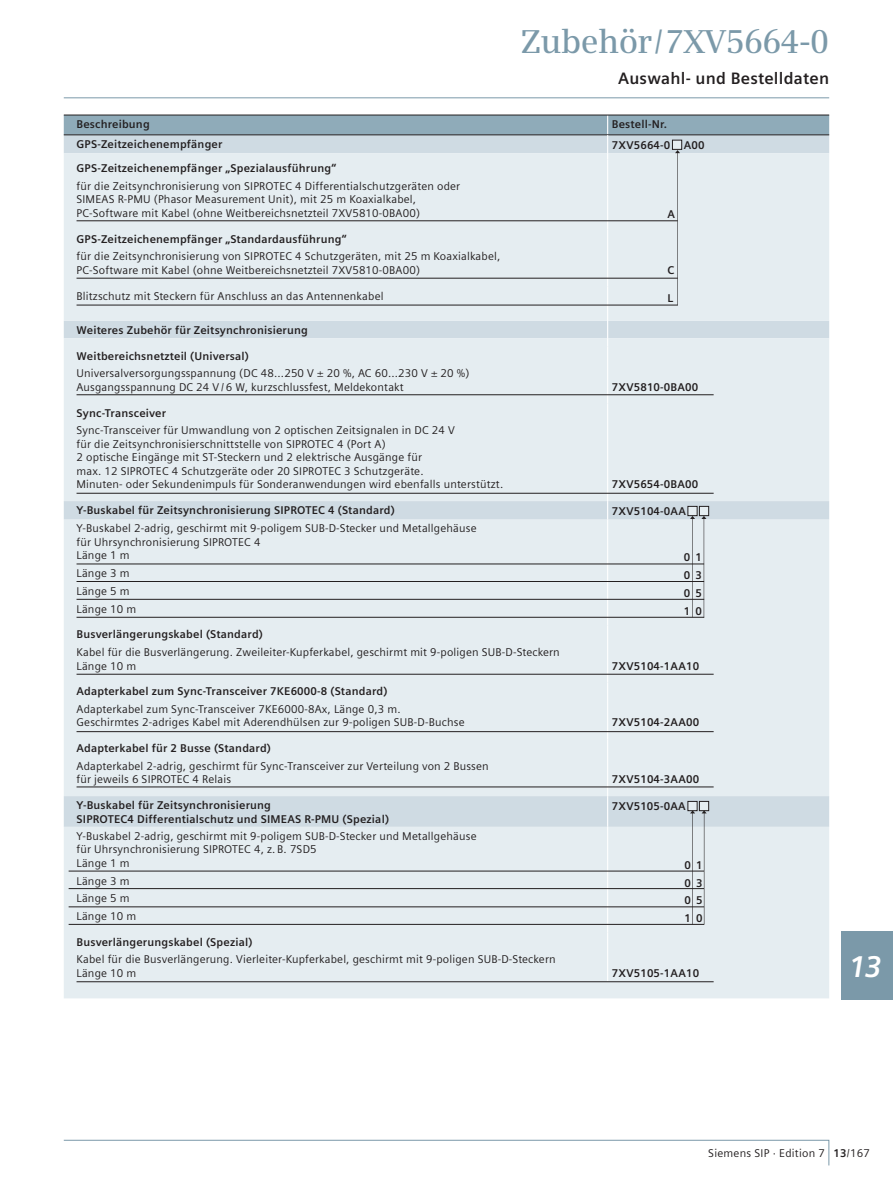
<style>
.page{position:relative;width:893px;height:1191px;background:#fff}
.page>*{position:absolute;margin:0;border:0;box-sizing:border-box;transform-origin:0 0}
.t1{font:600 33px "Siemens Serif";letter-spacing:-.02em;color:#7b99a9}
.t2{font:italic 700 30px "Siemens Sans";color:#fff}
.t3{font:700 16.5px "Siemens Sans";letter-spacing:.015em;color:#231f20}
.t4{font:11.25px/17.7px "Siemens Sans";letter-spacing:.015em;color:#231f20}
.t5{font:700 11.25px/17.9px "Siemens Sans";letter-spacing:.015em;color:#231f20;text-align:justify}
.s1{font-weight:700}
</style>
<div class="page">
<hr style="left:64px;top:97px;width:765px;height:1px;background:#7b99a9">
<svg style="left:63px;top:1139px;width:766px;height:27px"></svg>
<div style="left:64px;top:305px;width:765px;height:693px;background:#e5edf1"></div>
<svg style="left:64px;top:501px;width:765px;height:325px;background:#e0e9ed"></svg>
<svg style="left:607px;top:321px;width:1px;height:25px"></svg>
<hr style="left:607px;top:287px;width:1px;height:34px;background:#fff">
<hr style="left:607px;top:346px;width:1px;height:57px;background:#fff">
<hr style="left:607px;top:403px;width:1px;height:98px;background:#fff">
<svg style="left:607px;top:501px;width:1px;height:18px"></svg>
<hr style="left:607px;top:519px;width:1px;height:106px;background:#fff">
<hr style="left:607px;top:625px;width:1px;height:57px;background:#fff">
<hr style="left:607px;top:682px;width:1px;height:57px;background:#fff">
<hr style="left:607px;top:739px;width:1px;height:57px;background:#fff">
<hr style="left:607px;top:796px;width:1px;height:30px;background:#fff">
<hr style="left:607px;top:826px;width:1px;height:106px;background:#fff">
<hr style="left:607px;top:932px;width:1px;height:49px;background:#fff">
<div style="left:688px;top:506px;width:9px;height:9px;background:#e5edf1"></div>
<div style="left:688px;top:506px;width:9px;height:10px;border:1px solid #231f20"></div>
<div style="left:699px;top:506px;width:10px;height:9px;background:#e5edf1"></div>
<div style="left:699px;top:506px;width:10px;height:10px;border:1px solid #231f20"></div>
<div style="left:688px;top:801px;width:9px;height:9px;background:#e5edf1"></div>
<div style="left:688px;top:801px;width:9px;height:10px;border:1px solid #231f20"></div>
<div style="left:699px;top:801px;width:10px;height:9px;background:#e5edf1"></div>
<div style="left:699px;top:801px;width:10px;height:10px;border:1px solid #231f20"></div>
<hr style="left:77px;top:563px;width:627px;height:1px;background:#231f20">
<hr style="left:69px;top:870px;width:635px;height:1px;background:#231f20">
<hr style="left:77px;top:599px;width:627px;height:1px;background:#231f20">
<hr style="left:69px;top:906px;width:635px;height:1px;background:#231f20">
<hr style="left:77px;top:581px;width:627px;height:1px;background:#231f20">
<hr style="left:69px;top:888px;width:635px;height:1px;background:#231f20">
<hr style="left:77px;top:617px;width:627px;height:1px;background:#231f20">
<hr style="left:69px;top:924px;width:635px;height:1px;background:#231f20">
<hr style="left:77px;top:305px;width:601px;height:1px;background:#231f20">
<svg style="left:690px;top:516px;width:5px;height:101px"></svg>
<svg style="left:690px;top:810px;width:5px;height:114px"></svg>
<svg style="left:701px;top:516px;width:5px;height:101px"></svg>
<svg style="left:702px;top:810px;width:5px;height:114px"></svg>
<svg style="left:64px;top:115px;width:765px;height:190px;background:#d6e1e6"></svg>
<hr style="left:77px;top:674px;width:637px;height:1px;background:#231f20">
<hr style="left:77px;top:731px;width:637px;height:1px;background:#231f20">
<hr style="left:77px;top:786px;width:637px;height:1px;background:#231f20">
<hr style="left:77px;top:981px;width:637px;height:1px;background:#231f20">
<hr style="left:77px;top:394px;width:637px;height:1px;background:#231f20">
<hr style="left:77px;top:493px;width:637px;height:1px;background:#231f20">
<div style="left:842px;top:931px;width:51px;height:68px;background:#7b99a9"></div>
<p class="t1" style="left:520px;top:28px;width:310px">Zubehör / 7XV5664-0</p>
<p class="t3" style="left:618px;top:71px;width:212px">Auswahl- und Bestelldaten</p>
<p class="t5" style="left:77px;top:116px;width:75px">Beschreibung</p>
<p class="t5" style="left:612px;top:116px;width:57px">Bestell-Nr.</p>
<p class="t5" style="left:77px;top:136px;width:147px">GPS-Zeitzeichenempfänger</p>
<p class="t5" style="left:612px;top:137px;width:94px">7XV5664-0 A00</p>
<p class="t4" style="left:77px;top:160px;width:385px"><span class="s1">GPS-Zeitzeichenempfänger „Spezialausführung“<br></span>für die Zeitsynchronisierung von SIPROTEC 4 Differentialschutzgeräten oder</p>
<p class="t4" style="left:77px;top:194px;width:345px;line-height:13.5px">SIMEAS R-PMU (Phasor Measurement Unit), mit 25 m Koaxialkabel,<br>PC-Software mit Kabel (ohne Weitbereichsnetzteil 7XV5810-0BA00)</p>
<p class="t4" style="left:77px;top:231px;width:425px"><span class="s1">GPS-Zeitzeichenempfänger „Standardausführung“<br></span>für die Zeitsynchronisierung von SIPROTEC 4 Schutzgeräten, mit 25 m Koaxialkabel,</p>
<p class="t4" style="left:77px;top:262px;width:345px">PC-Software mit Kabel (ohne Weitbereichsnetzteil 7XV5810-0BA00)</p>
<p class="t4" style="left:77px;top:288px;width:309px">Blitzschutz mit Steckern für Anschluss an das Antennenkabel</p>
<p class="t5" style="left:77px;top:322px;width:233px">Weiteres Zubehör für Zeitsynchronisierung</p>
<p class="t4" style="left:77px;top:348px;width:395px"><span class="s1">Weitbereichsnetzteil (Universal)<br></span>Universalversorgungsspannung (DC 48...250 V ± 20 %, AC 60...230 V ± 20 %)</p>
<p class="t4" style="left:77px;top:379px;width:329px">Ausgangsspannung DC 24 V / 6 W, kurzschlussfest, Meldekontakt</p>
<p class="t5" style="left:612px;top:379px;width:88px">7XV5810-0BA00</p>
<p class="t4" style="left:77px;top:404px;width:380px"><span class="s1">Sync-Transceiver<br></span>Sync-Transceiver für Umwandlung von 2 optischen Zeitsignalen in DC 24 V</p>
<p class="t4" style="left:77px;top:438px;width:428px;line-height:13.5px">für die Zeitsynchronisierschnittstelle von SIPROTEC 4 (Port A)<br>2 optische Eingänge mit ST-Steckern und 2 elektrische Ausgänge für<br>max. 12 SIPROTEC 4 Schutzgeräte oder 20 SIPROTEC 3 Schutzgeräte.<br>Minuten- oder Sekundenimpuls für Sonderanwendungen wird ebenfalls unterstützt.</p>
<p class="t5" style="left:668px;top:207px;width:9px">A</p>
<p class="t5" style="left:668px;top:262px;width:8px">C</p>
<p class="t5" style="left:668px;top:290px;width:7px">L</p>
<p class="t5" style="left:612px;top:476px;width:88px">7XV5654-0BA00</p>
<p class="t5" style="left:77px;top:502px;width:320px">Y-Buskabel für Zeitsynchronisierung SIPROTEC 4 (Standard)</p>
<p class="t5" style="left:612px;top:503px;width:75px">7XV5104-0AA</p>
<p class="t4" style="left:77px;top:522px;width:402px;line-height:13.5px">Y-Buskabel 2-adrig, geschirmt mit 9-poligem SUB-D-Stecker und Metallgehäuse für Uhrsynchronisierung SIPROTEC 4<br>Länge 1 m</p>
<p class="t4" style="left:77px;top:565px;width:61px">Länge 3 m<br>Länge 5 m<br>Länge 10 m</p>
<p class="t4" style="left:77px;top:626px;width:485px"><span class="s1">Busverlängerungskabel (Standard)<br></span>Kabel für die Busverlängerung. Zweileiter-Kupferkabel, geschirmt mit 9-poligen SUB-D-Steckern</p>
<p class="t4" style="left:77px;top:657px;width:61px">Länge 10 m</p>
<p class="t5" style="left:612px;top:658px;width:89px">7XV5104-1AA10</p>
<p class="t4" style="left:77px;top:683px;width:326px"><span class="s1">Adapterkabel zum Sync-Transceiver 7KE6000-8 (Standard)<br></span>Adapterkabel zum Sync-Transceiver 7KE6000-8Ax, Länge 0,3 m.</p>
<p class="t4" style="left:77px;top:714px;width:390px">Geschirmtes 2-adriges Kabel mit Aderendhülsen zur 9-poligen SUB-D-Buchse</p>
<p class="t5" style="left:612px;top:714px;width:89px">7XV5104-2AA00</p>
<p class="t4" style="left:77px;top:740px;width:414px"><span class="s1">Adapterkabel für 2 Busse (Standard)<br></span>Adapterkabel 2-adrig, geschirmt für Sync-Transceiver zur Verteilung von 2 Bussen</p>
<p class="t4" style="left:77px;top:771px;width:156px">für jeweils 6 SIPROTEC 4 Relais</p>
<p class="t5" style="left:612px;top:771px;width:89px">7XV5104-3AA00</p>
<p class="t5" style="left:77px;top:799px;width:314px;line-height:13.5px">Y-Buskabel für Zeitsynchronisierung<br>SIPROTEC4 Differentialschutz und SIMEAS R-PMU (Spezial)</p>
<p class="t5" style="left:612px;top:798px;width:75px">7XV5105-0AA</p>
<p class="t4" style="left:77px;top:830px;width:402px;line-height:13.5px">Y-Buskabel 2-adrig, geschirmt mit 9-poligem SUB-D-Stecker und Metallgehäuse für Uhrsynchronisierung SIPROTEC 4, z. B. 7SD5<br>Länge 1 m</p>
<p class="t4" style="left:77px;top:872px;width:61px">Länge 3 m<br>Länge 5 m<br>Länge 10 m</p>
<p class="t4" style="left:77px;top:933px;width:481px"><span class="s1">Busverlängerungskabel (Spezial)<br></span>Kabel für die Busverlängerung. Vierleiter-Kupferkabel, geschirmt mit 9-poligen SUB-D-Steckern</p>
<p class="t4" style="left:77px;top:965px;width:61px">Länge 10 m</p>
<p class="t5" style="left:612px;top:965px;width:89px">7XV5105-1AA10</p>
<p class="t5" style="left:684px;top:549px;width:20px">0 1<br>0 3<br>0 5<br>1 0</p>
<p class="t5" style="left:685px;top:857px;width:20px">0 1<br>0 3<br>0 5<br>1 0</p>
<p class="t2" style="left:849px;top:954px;width:34px">13</p>
<p class="t4" style="left:708px;top:1145px;width:163px">Siemens SIP · Edition 7 <span class="s1">13</span>/167</p>
</div>
